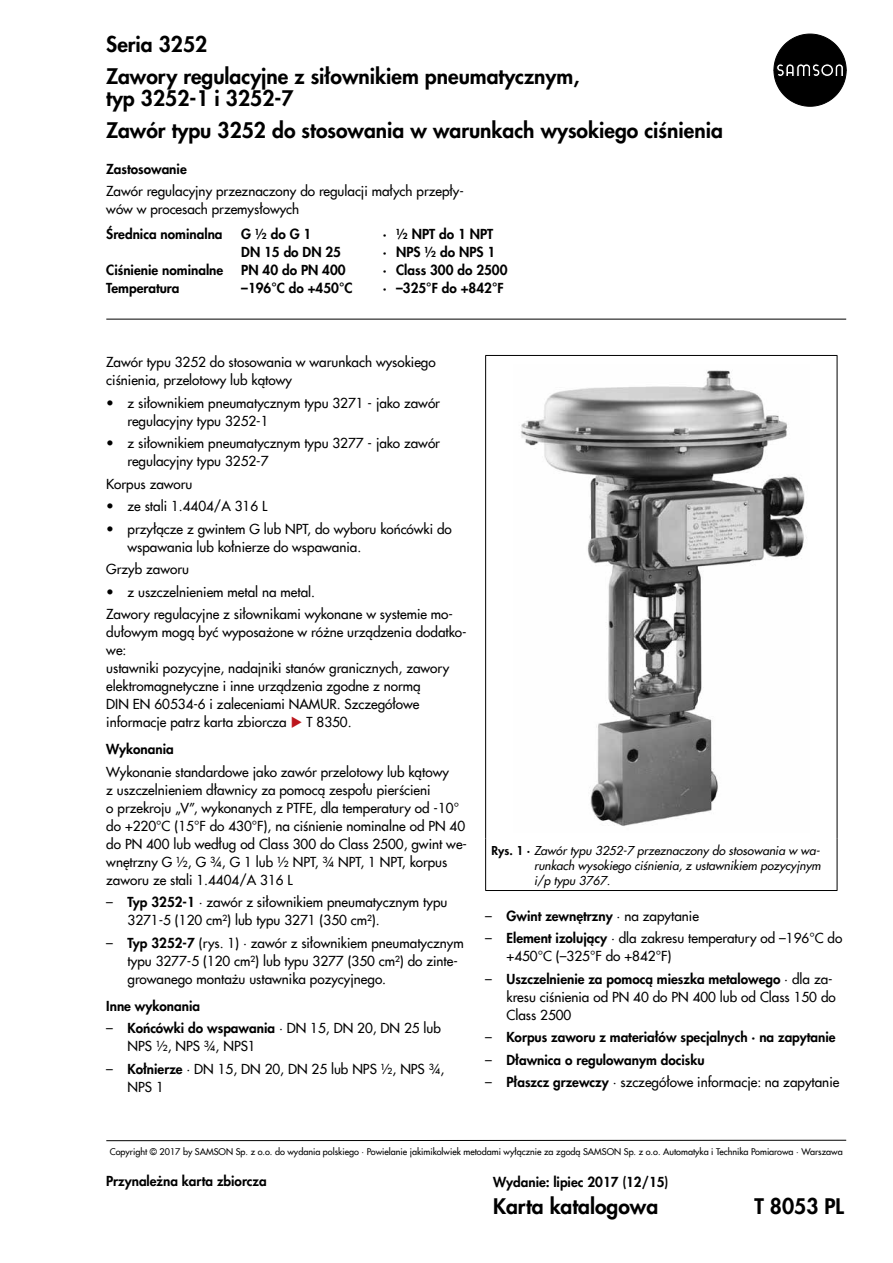
<style>
.page{position:relative;width:893px;height:1263px;background:#fff}
.page>*{position:absolute;margin:0;border:0;box-sizing:border-box;transform-origin:0 0}
.t1{font:800 21px/31.5px "Futura Com";color:#000}
.t2{font:500 13.5px/18px "Futura Com";color:#000}
.t3{font:800 13.5px "Futura Com";color:#000}
.t4{font:italic 500 12px/15px "Futura Com";color:#000;text-align:justify}
.t5{font:500 9px "Futura Com";color:#000}
.s1{font-family:"Futura";font-weight:400}
.s2{color:#bd171d}
.s3{font-weight:800}
.s4{font-weight:800;font-style:normal}
.s5{font-weight:500}
</style>
<div class="page">
<svg style="left:774px;top:34px;width:72px;height:72px"></svg>
<hr style="left:106px;top:319px;width:740px;height:1px;background:#000">
<svg style="left:106px;top:1139px;width:741px;height:2px"></svg>
<hr style="left:485px;top:355px;width:352px;height:1px;background:#000">
<hr style="left:485px;top:356px;width:1px;height:483px;background:#000">
<hr style="left:837px;top:356px;width:1px;height:483px;background:#000">
<hr style="left:485px;top:839px;width:1px;height:51px;background:#000">
<hr style="left:837px;top:839px;width:1px;height:51px;background:#000">
<hr style="left:485px;top:890px;width:352px;height:1px;background:#000">
<img style="left:521px;top:370px;width:286px;height:456px">
<h1 class="t1" style="left:106px;top:28px;width:475px">Seria 3252<br>Zawory regulacyjne z siłownikiem pneumatycznym,</h1>
<h1 class="t1" style="left:106px;top:82px;width:618px">typ 3252‑1 i 3252‑7<br>Zawór typu 3252 do stosowania w warunkach wysokiego ciśnienia</h1>
<p class="t3" style="left:106px;top:158px;width:82px">Zastosowanie</p>
<p class="t2" style="left:106px;top:181px;width:359px">Zawór regulacyjny przeznaczony do regulacji małych przepły&shy;wów w procesach przemysłowych</p>
<p class="t3" style="left:106px;top:223px;width:118px">Średnica nominalna</p>
<p class="t3" style="left:241px;top:223px;width:72px">G ½ do G 1</p>
<p class="t3" style="left:383px;top:223px;width:112px">· ½ NPT do 1 NPT</p>
<p class="t3" style="left:241px;top:241px;width:101px">DN 15 do DN 25</p>
<p class="t3" style="left:383px;top:241px;width:114px">· NPS ½ do NPS 1</p>
<p class="t3" style="left:106px;top:259px;width:119px">Ciśnienie nominalne</p>
<p class="t3" style="left:241px;top:259px;width:106px">PN 40 do PN 400</p>
<p class="t3" style="left:383px;top:259px;width:126px">· Class 300 do 2500</p>
<p class="t3" style="left:106px;top:277px;width:75px">Temperatura</p>
<p class="t3" style="left:241px;top:277px;width:113px">–196°C do +450°C</p>
<p class="t3" style="left:383px;top:277px;width:123px">· –325°F do +842°F</p>
<p class="t2" style="left:106px;top:352px;width:331px">Zawór typu 3252 do stosowania w warunkach wysokiego ciśnienia, przelotowy lub kątowy</p>
<p class="t2" style="left:128px;top:393px;width:314px;text-indent:-21px"><span class="s1">•</span> z siłownikiem pneumatycznym typu 3271 - jako zawór regulacyjny typu 3252-1</p>
<p class="t2" style="left:128px;top:433px;width:314px;text-indent:-21px"><span class="s1">•</span> z siłownikiem pneumatycznym typu 3277 - jako zawór regulacyjny typu 3252-7</p>
<p class="t2" style="left:106px;top:474px;width:88px">Korpus zaworu</p>
<p class="t2" style="left:106px;top:496px;width:162px"><span class="s1">•</span> ze stali 1.4404/A 316 L</p>
<p class="t2" style="left:128px;top:519px;width:326px;text-indent:-21px"><span class="s1">•</span> przyłącze z gwintem G lub NPT, do wyboru końcówki do wspawania lub kołnierze do wspawania.</p>
<p class="t2" style="left:106px;top:559px;width:84px">Grzyb zaworu</p>
<p class="t2" style="left:106px;top:580px;width:348px;line-height:22.5px"><span class="s1">•</span> z uszczelnieniem metal na metal.<br>Zawory regulacyjne z siłownikami wykonane w systemie mo-</p>
<p class="t2" style="left:106px;top:622px;width:362px">dułowym mogą być wyposażone w różne urządzenia dodatko&shy;we:<br>ustawniki pozycyjne, nadajniki stanów granicznych, zawory elektromagnetyczne i inne urządzenia zgodne z normą<br>DIN EN 60534-6 i zaleceniami NAMUR. Szczegółowe informacje patrz karta zbiorcza <span class="s2">◆</span> T 8350.</p>
<p class="t3" style="left:106px;top:739px;width:69px">Wykonania</p>
<p class="t2" style="left:106px;top:762px;width:362px">Wykonanie standardowe jako zawór przelotowy lub kątowy<br>z uszczelnieniem dławnicy za pomocą zespołu pierścieni<br>o przekroju „V”, wykonanych z PTFE, dla temperatury od -10° do +220°C (15°F do 430°F), na ciśnienie nominalne od PN 40 do PN 400 lub według od Class 300 do Class 2500, gwint we&shy;wnętrzny G ½, G ¾, G 1 lub ½ NPT, ¾ NPT, 1 NPT, korpus zaworu ze stali 1.4404/A 316 L</p>
<p class="t2" style="left:128px;top:892px;width:321px;text-indent:-21px"><span class="s1">–</span> <span class="s3">Typ 3252‑1</span> · zawór z siłownikiem pneumatycznym typu<br>3271-5 (120 cm²) lub typu 3271 (350 cm²).</p>
<p class="t2" style="left:128px;top:933px;width:338px;text-indent:-21px"><span class="s1">–</span> <span class="s3">Typ 3252‑7</span> (rys. 1) · zawór z siłownikiem pneumatycznym typu 3277-5 (120 cm²) lub typu 3277 (350 cm²) do zinte&shy;growanego montażu ustawnika pozycyjnego.</p>
<p class="t3" style="left:106px;top:995px;width:95px">Inne wykonania</p>
<p class="t2" style="left:128px;top:1018px;width:315px;text-indent:-21px"><span class="s1">–</span> <span class="s3">Końcówki do wspawania</span> · DN 15, DN 20, DN 25 lub<br>NPS ½, NPS ¾, NPS1</p>
<p class="t2" style="left:128px;top:1059px;width:318px;text-indent:-21px"><span class="s1">–</span> <span class="s3">Kołnierze</span> · DN 15, DN 20, DN 25 lub NPS ½, NPS ¾,<br>NPS 1</p>
<p class="t4" style="left:534px;top:842px;width:288px;text-indent:-43px"><span class="s4">Rys. 1 ·</span> Zawór typu 3252-7 przeznaczony do stosowania w wa&shy;runkach wysokiego ciśnienia, z ustawnikiem pozycyjnym i/p typu 3767.</p>
<p class="t3" style="left:485px;top:905px;width:215px"><span class="s1">–</span> Gwint zewnętrzny <span class="s5">· na zapytanie</span></p>
<p class="t2" style="left:506px;top:928px;width:337px;text-indent:-21px"><span class="s1">–</span> <span class="s3">Element izolujący</span> · dla zakresu temperatury od –196°C do +450°C (–325°F do +842°F)</p>
<p class="t2" style="left:506px;top:969px;width:331px;text-indent:-21px"><span class="s1">–</span> <span class="s3">Uszczelnienie za pomocą mieszka metalowego</span> · dla za&shy;kresu ciśnienia od PN 40 do PN 400 lub od Class 150 do<br>Class 2500</p>
<p class="t3" style="left:485px;top:1027px;width:352px"><span class="s1">–</span> Korpus zaworu z materiałów specjalnych · na zapytanie</p>
<p class="t3" style="left:485px;top:1049px;width:221px"><span class="s1">–</span> Dławnica o regulowanym docisku</p>
<p class="t2" style="left:485px;top:1072px;width:356px"><span class="s1">–</span> <span class="s3">Płaszcz grzewczy</span> · szczegółowe informacje: na zapytanie</p>
<p class="t5" style="left:110px;top:1145px;width:734px">Copyright © 2017 by SAMSON Sp. z o.o. do wydania polskiego · Powielanie jakimikolwiek metodami wyłącznie za zgodą SAMSON Sp. z o.o. Automatyka i Technika Pomiarowa · Warszawa</p>
<p class="t3" style="left:106px;top:1171px;width:162px">Przynależna karta zbiorcza</p>
<p class="t3" style="left:493px;top:1172px;width:177px">Wydanie: lipiec 2017 (12/15)</p>
<h1 class="t1" style="left:493px;top:1190px;width:166px">Karta katalogowa</h1>
<h1 class="t1" style="left:754px;top:1190px;width:91px">T 8053 PL</h1>
</div>
